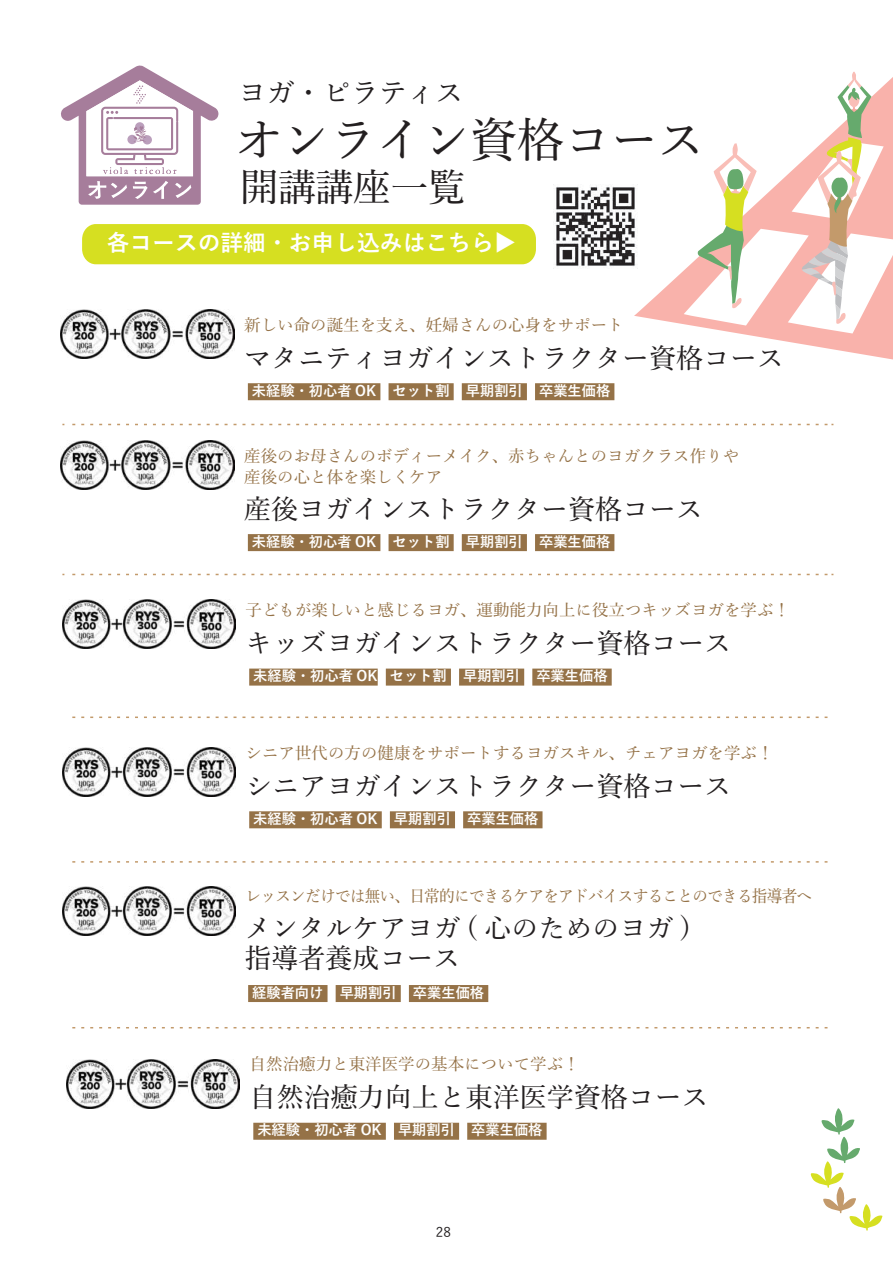
<style>
.page{position:relative;width:893px;height:1263px;background:#fff}
.page>*{position:absolute;margin:0;border:0;box-sizing:border-box;transform-origin:0 0}
.t1{font:500 46.95px "Yu Min";color:#231f20}
.t2{font:500 37.5px "Yu Min";color:#231f20}
.t3{font:500 28.2px "Yu Min";color:#231f20}
.t4{font:500 27px/30px "Yu Min";color:#231f20}
.t5{font:700 22.8px "Yu Go";color:#fff}
.t6{font:500 16.5px/21px "Yu Min";color:#957247}
.t7{font:500 16.5px "Yu Min";letter-spacing:-.05em;color:#957247;scale:.95 1}
.t8{font:700 14.25px "Yu Go";color:#fff}
.t9{font:500 13.5px "Yu Go";color:#231f20}
</style>
<div class="page">
<svg style="left:634px;top:271px;width:259px;height:89px"></svg>
<svg style="left:683px;top:71px;width:210px;height:262px"></svg>
<svg style="left:811px;top:1108px;width:71px;height:122px"></svg>
<svg style="left:61px;top:65px;width:158px;height:140px"></svg>
<div style="left:82px;top:224px;width:454px;height:40px;background:#d6df21;border-radius:14px"></div>
<img style="left:553px;top:184px;width:90px;height:91px">
<div style="left:248px;top:383px;width:132px;height:17px;background:#957247"></div>
<div style="left:389px;top:383px;width:65px;height:17px;background:#957247"></div>
<div style="left:462px;top:383px;width:65px;height:17px;background:#957247"></div>
<div style="left:535px;top:383px;width:79px;height:17px;background:#957247"></div>
<svg style="left:72px;top:424px;width:761px;height:1px"></svg>
<svg style="left:72px;top:574px;width:761px;height:1px"></svg>
<div style="left:248px;top:534px;width:132px;height:17px;background:#957247"></div>
<div style="left:389px;top:534px;width:65px;height:17px;background:#957247"></div>
<div style="left:462px;top:534px;width:65px;height:17px;background:#957247"></div>
<div style="left:535px;top:534px;width:79px;height:17px;background:#957247"></div>
<div style="left:249px;top:669px;width:129px;height:17px;background:#957247"></div>
<div style="left:386px;top:669px;width:65px;height:17px;background:#957247"></div>
<div style="left:459px;top:669px;width:65px;height:17px;background:#957247"></div>
<div style="left:532px;top:669px;width:80px;height:17px;background:#957247"></div>
<div style="left:249px;top:811px;width:133px;height:17px;background:#957247"></div>
<div style="left:390px;top:811px;width:65px;height:17px;background:#957247"></div>
<div style="left:463px;top:811px;width:79px;height:17px;background:#957247"></div>
<div style="left:248px;top:985px;width:80px;height:17px;background:#957247"></div>
<div style="left:336px;top:985px;width:65px;height:17px;background:#957247"></div>
<div style="left:409px;top:985px;width:79px;height:17px;background:#957247"></div>
<img style="left:61px;top:309px;width:173px;height:49px">
<img style="left:61px;top:440px;width:173px;height:49px">
<img style="left:62px;top:600px;width:174px;height:49px">
<img style="left:62px;top:747px;width:174px;height:49px">
<img style="left:62px;top:887px;width:174px;height:49px">
<div style="left:253px;top:1123px;width:133px;height:17px;background:#957247"></div>
<div style="left:394px;top:1123px;width:65px;height:17px;background:#957247"></div>
<div style="left:467px;top:1123px;width:80px;height:17px;background:#957247"></div>
<img style="left:66px;top:1060px;width:174px;height:49px">
<svg style="left:72px;top:716px;width:755px;height:2px"></svg>
<svg style="left:72px;top:861px;width:755px;height:2px"></svg>
<svg style="left:72px;top:1027px;width:755px;height:1px"></svg>
<h3 class="t3" style="left:238px;top:66px;width:227px">ヨガ・ピラティス</h3>
<h1 class="t1" style="left:235px;top:96px;width:471px">オンライン資格コース</h1>
<h2 class="t2" style="left:241px;top:152px;width:227px">開講講座一覧</h2>
<h3 class="t5" style="left:107px;top:230px;width:411px">各コースの詳細・お申し込みはこちら▶</h3>
<p class="t6" style="left:244px;top:313px;width:381px">新しい命の誕生を支え、妊婦さんの心身をサポート</p>
<h3 class="t4" style="left:244px;top:340px;width:541px">マタニティヨガインストラクター資格コース</h3>
<p class="t8" style="left:252px;top:383px;width:360px">未経験・初心者 OK セット割 早期割引 卒業生価格</p>
<p class="t6" style="left:244px;top:444px;width:496px">産後のお母さんのボディーメイク、赤ちゃんとのヨガクラス作りや産後の心と体を楽しくケア</p>
<h3 class="t4" style="left:244px;top:491px;width:460px">産後ヨガインストラクター資格コース</h3>
<p class="t8" style="left:252px;top:534px;width:360px">未経験・初心者 OK セット割 早期割引 卒業生価格</p>
<p class="t6" style="left:246px;top:598px;width:546px">子どもが楽しいと感じるヨガ、運動能力向上に役立つキッズヨガを学ぶ！</p>
<h3 class="t4" style="left:246px;top:626px;width:487px">キッズヨガインストラクター資格コース</h3>
<p class="t8" style="left:253px;top:668px;width:356px">未経験・初心者 OK セット割 早期割引 卒業生価格</p>
<p class="t6" style="left:246px;top:741px;width:529px">シニア世代の方の健康をサポートするヨガスキル、チェアヨガを学ぶ！</p>
<h3 class="t4" style="left:246px;top:768px;width:487px">シニアヨガインストラクター資格コース</h3>
<p class="t8" style="left:253px;top:811px;width:287px">未経験・初心者 OK 早期割引 卒業生価格</p>
<p class="t7" style="left:246px;top:880px;width:598px">レッスンだけでは無い、日常的にできるケアをアドバイスすることのできる指導者へ</p>
<h3 class="t4" style="left:244px;top:910px;width:448px">メンタルケアヨガ ( 心のためのヨガ )指導者養成コース</h3>
<p class="t8" style="left:252px;top:984px;width:233px">経験者向け 早期割引 卒業生価格</p>
<p class="t6" style="left:250px;top:1052px;width:331px">自然治癒力と東洋医学の基本について学ぶ！</p>
<h3 class="t4" style="left:250px;top:1080px;width:460px">自然治癒力向上と東洋医学資格コース</h3>
<p class="t8" style="left:257px;top:1122px;width:287px">未経験・初心者 OK 早期割引 卒業生価格</p>
<p class="t9" style="left:436px;top:1219px;width:16px">28</p>
</div>
